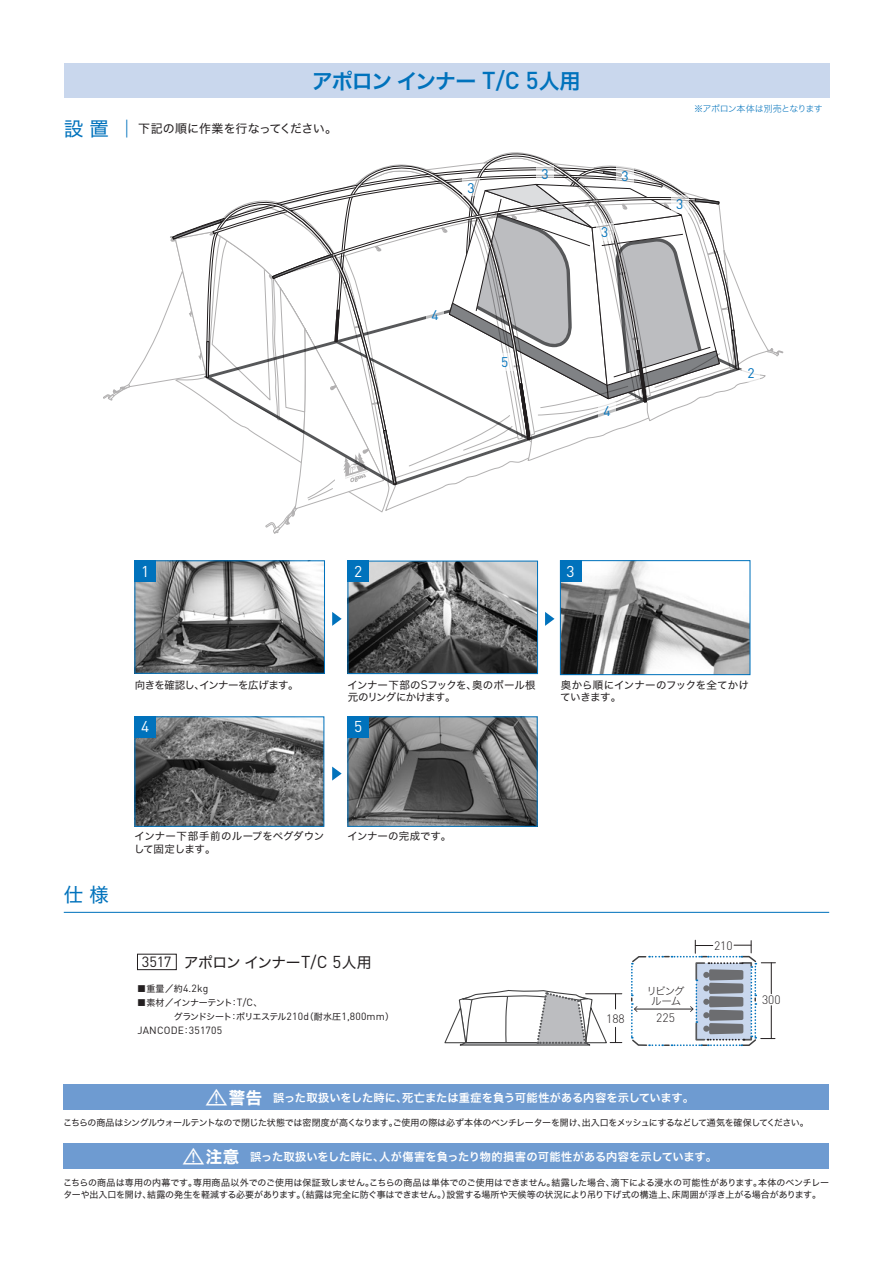
<style>
.page{position:relative;width:893px;height:1263px;background:#fff}
.page>*{position:absolute;margin:0;border:0;box-sizing:border-box;transform-origin:0 0}
.t1{font:21px "Hira Kaku Std W6";letter-spacing:-.045em;color:#0072bc}
.t2{font:19.5px "Hira Kaku Std W4";color:#0072bc}
.t3{font:15.45px "DIN Pro";color:#fff}
.t4{font:14.85px "Hira Kaku Std W4";letter-spacing:-.04em;color:#231f20}
.t5{font:13.8px "DIN Pro";color:#0072bc}
.t6{font:300 12.15px "DIN Pro";color:#231f20}
.t7{font:12px "Hira Kaku Std W4";letter-spacing:-.005em;color:#231f20}
.t8{font:11.25px "Hira Kaku Std W6";letter-spacing:.005em;color:#fff}
.t9{font:10.5px/12.8px "Hira Kaku Std W4";letter-spacing:-.025em;color:#231f20}
.t10{font:10.5px/12.8px "Hira Kaku Std W4";color:#231f20}
.t11{font:10.5px "Hira Kaku Std W4";letter-spacing:-.05em;color:#231f20}
.t12{font:10.5px "Hira Kaku Std W4";letter-spacing:-.005em;color:#231f20}
.t13{font:10.5px/9.9px "Hira Kaku Std W2";letter-spacing:-.095em;color:#231f20;text-align:center}
.t14{font:10.35px "DIN Pro";letter-spacing:.015em;color:#231f20}
.t15{font:9px/12.8px "Hira Kaku Std W4";letter-spacing:-.025em;color:#231f20}
.t16{font:9px "Hira Kaku Std W4";letter-spacing:-.05em;color:#231f20}
.t17{font:9px/14.1px "Hira Kaku Std W4";letter-spacing:-.07em;color:#231f20}
.t18{font:9px "Hira Kaku Std W2";letter-spacing:-.05em;color:#0072bc}
.s1{font-family:"DIN Pro";font-weight:500;font-size:24.15px}
.s2{font-size:19.5px;color:#0072bc}
.s3{font-family:"DIN Pro";font-size:12.15px}
.s4{font-family:"DIN Pro";font-size:14.55px}
.s5{font-family:"DIN Pro";font-size:17.1px}
.s6{font-family:"DIN Pro";font-size:10.35px}
.s7{font-family:"Hira Kaku Std W4";font-size:9px}
.s8{font-family:"Koz Go Pro";font-size:24.75px}
.s9{font-family:"Hira Kaku Std W7";font-size:16.5px}
</style>
<div class="page">
<div style="left:64px;top:1084px;width:765px;height:26px;background:#6e9bd1"></div>
<div style="left:64px;top:64px;width:765px;height:34px;background:#c9d7ed"></div>
<hr style="left:64px;top:912px;width:765px;height:1px;background:#0072bc">
<div style="left:64px;top:1144px;width:765px;height:25px;background:#6e9bd1"></div>
<img style="left:136px;top:562px;width:187px;height:110px">
<div style="left:134px;top:560px;width:191px;height:114px;border:1px solid #0072bc"></div>
<img style="left:349px;top:562px;width:187px;height:110px">
<div style="left:347px;top:560px;width:191px;height:114px;border:1px solid #0072bc"></div>
<img style="left:562px;top:562px;width:186px;height:111px">
<div style="left:560px;top:560px;width:190px;height:115px;border:1px solid #0072bc"></div>
<img style="left:136px;top:718px;width:186px;height:107px">
<div style="left:134px;top:716px;width:190px;height:111px;border:1px solid #0072bc"></div>
<img style="left:349px;top:718px;width:187px;height:107px">
<div style="left:347px;top:716px;width:191px;height:111px;border:1px solid #0072bc"></div>
<svg style="left:103px;top:152px;width:680px;height:381px"></svg>
<div style="left:742px;top:364px;width:18px;height:18px;background:#fff"></div>
<svg style="left:598px;top:403px;width:18px;height:17px"></svg>
<svg style="left:596px;top:223px;width:17px;height:18px"></svg>
<svg style="left:671px;top:195px;width:18px;height:18px"></svg>
<svg style="left:536px;top:165px;width:18px;height:17px"></svg>
<svg style="left:616px;top:167px;width:18px;height:17px"></svg>
<svg style="left:462px;top:179px;width:18px;height:17px"></svg>
<svg style="left:426px;top:307px;width:18px;height:17px"></svg>
<svg style="left:496px;top:353px;width:17px;height:18px"></svg>
<div style="left:137px;top:954px;width:40px;height:16px;border:1px solid #231f20"></div>
<svg style="left:332px;top:612px;width:10px;height:14px"></svg>
<svg style="left:545px;top:612px;width:9px;height:14px"></svg>
<svg style="left:332px;top:767px;width:10px;height:13px"></svg>
<div style="left:135px;top:561px;width:21px;height:21px;background:#0072bc"></div>
<div style="left:347px;top:561px;width:22px;height:21px;background:#0072bc"></div>
<div style="left:560px;top:561px;width:21px;height:21px;background:#0072bc"></div>
<div style="left:135px;top:716px;width:21px;height:21px;background:#0072bc"></div>
<div style="left:347px;top:716px;width:22px;height:21px;background:#0072bc"></div>
<svg style="left:631px;top:940px;width:144px;height:107px"></svg>
<svg style="left:444px;top:990px;width:178px;height:56px"></svg>
<hr style="left:586px;top:993px;width:36px;height:1px;background:#231f20">
<h1 class="t1" style="left:312px;top:65px;width:270px">アポロンインナー <span class="s1">T/C 5</span>人用</h1>
<h3 class="t7" style="left:64px;top:119px;width:275px"><span class="s2">設置｜</span>下記の順に作業を行なってください。</h3>
<h3 class="t5" style="left:467px;top:178px;width:9px">3</h3>
<h3 class="t5" style="left:431px;top:306px;width:9px">4</h3>
<h3 class="t5" style="left:501px;top:353px;width:9px">5</h3>
<h3 class="t5" style="left:541px;top:164px;width:9px">3</h3>
<h3 class="t5" style="left:621px;top:166px;width:9px">3</h3>
<h3 class="t5" style="left:601px;top:223px;width:9px">3</h3>
<h3 class="t5" style="left:603px;top:402px;width:9px">4</h3>
<p class="t18" style="left:694px;top:102px;width:130px">※アポロン本体は別売となります</p>
<h3 class="t5" style="left:676px;top:195px;width:9px">3</h3>
<h3 class="t5" style="left:747px;top:364px;width:9px">2</h3>
<h3 class="t3" style="left:141px;top:561px;width:10px">1</h3>
<h3 class="t3" style="left:354px;top:561px;width:10px">2</h3>
<h3 class="t3" style="left:567px;top:561px;width:10px">3</h3>
<p class="t11" style="left:135px;top:677px;width:165px">向きを確認し、インナーを広げます。</p>
<p class="t9" style="left:348px;top:678px;width:190px">インナー下部の<span class="s3">S</span>フックを、奥のポール根元のリングにかけます。</p>
<p class="t9" style="left:560px;top:678px;width:190px">奥から順にインナーのフックを全てかけていきます。</p>
<h3 class="t3" style="left:141px;top:716px;width:10px">4</h3>
<h3 class="t3" style="left:354px;top:716px;width:10px">5</h3>
<h2 class="t2" style="left:64px;top:879px;width:47px">仕様</h2>
<p class="t10" style="left:134px;top:830px;width:192px">インナー下部手前のループをペグダウンして固定します。</p>
<p class="t12" style="left:348px;top:828px;width:105px">インナーの完成です。</p>
<h3 class="t4" style="left:142px;top:951px;width:231px"><span class="s4">3517</span> アポロンインナー<span class="s5">T/C 5</span>人用</h3>
<p class="t15" style="left:137px;top:982px;width:73px">■重量／約<span class="s6">4.2kg</span></p>
<p class="t17" style="left:137px;top:996px;width:258px">■素材／インナーテント：<span class="s6">T/C</span>、<br>　　　　グランドシート：ポリエステル<span class="s6">210d</span>（耐水圧<span class="s6">1,800mm</span>）</p>
<p class="t14" style="left:137px;top:1023px;width:86px">JANCODE<span class="s7">：</span>351705</p>
<p class="t13" style="left:647px;top:985px;width:40px">リビングルーム</p>
<h3 class="t6" style="left:606px;top:1010px;width:20px">188</h3>
<h3 class="t6" style="left:656px;top:1009px;width:20px">225</h3>
<p class="t8" style="left:204px;top:1088px;width:492px"><span class="s8">!</span><span class="s9">警告</span> 誤った取扱いをした時に、死亡または重症を負う可能性がある内容を示しています。</p>
<h3 class="t6" style="left:714px;top:937px;width:20px">210</h3>
<h3 class="t6" style="left:762px;top:991px;width:20px">300</h3>
<p class="t16" style="left:63px;top:1116px;width:747px">こちらの商品はシングルウォールテントなので閉じた状態では密閉度が高くなります。ご使用の際は必ず本体のベンチレーターを開け、出入口をメッシュにするなどして通気を確保してください。</p>
<p class="t8" style="left:181px;top:1148px;width:538px"><span class="s8">!</span><span class="s9">注意</span> 誤った取扱いをした時に、人が傷害を負ったり物的損害の可能性がある内容を示しています。</p>
<p class="t15" style="left:63px;top:1176px;width:768px">こちらの商品は専用の内幕です。専用商品以外でのご使用は保証致しません。こちらの商品は単体でのご使用はできません。結露した場合、滴下による浸水の可能性があります。本体のベンチレーターや出入口を開け、結露の発生を軽減する必要があります。（結露は完全に防ぐ事はできません。）設営する場所や天候等の状況により吊り下げ式の構造上、床周囲が浮き上がる場合があります。</p>
</div>
